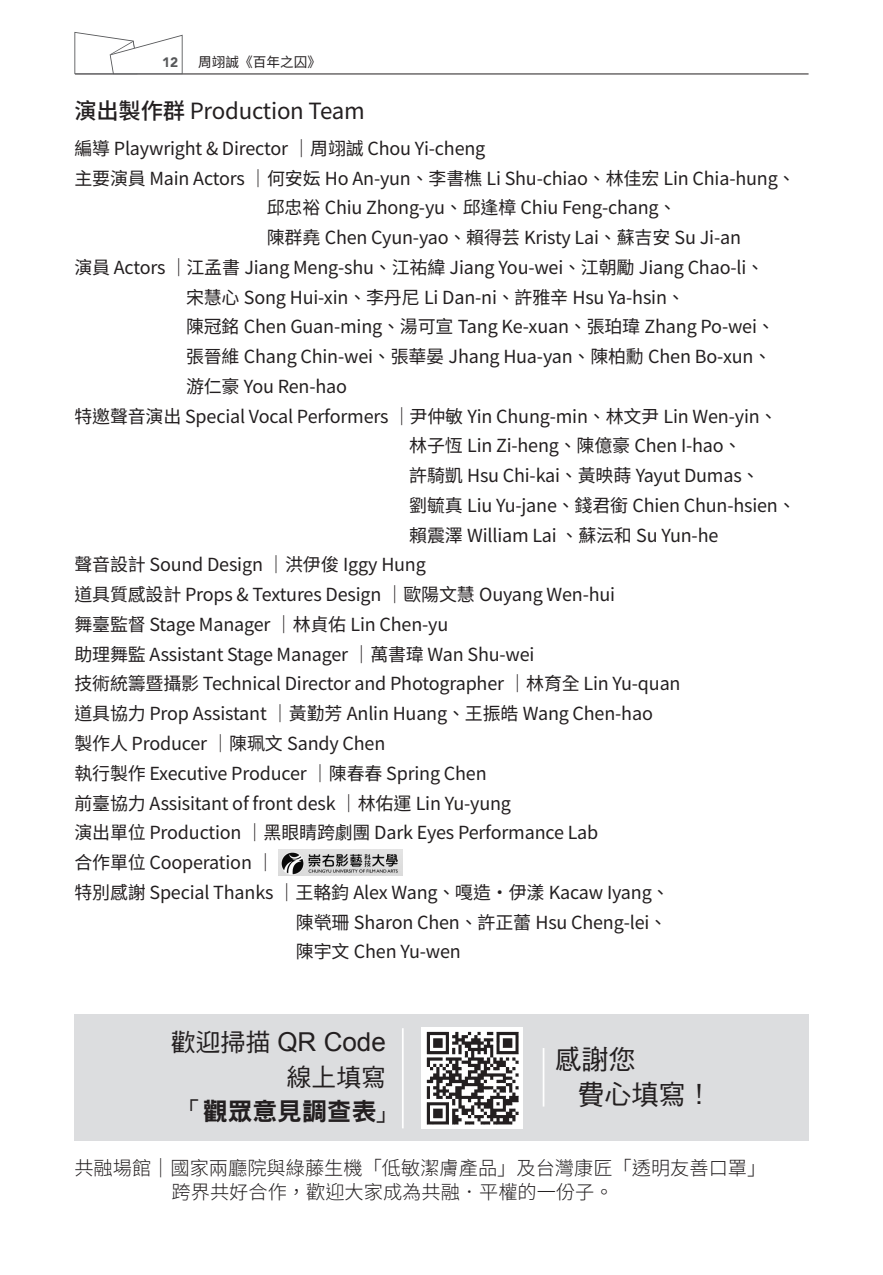
<style>
.page{position:relative;width:883px;height:1275px;background:#fff}
.page>*{position:absolute;margin:0;border:0;box-sizing:border-box;transform-origin:0 0}
.t1{font:27.3px/34.6px "DF Hei Std W5";letter-spacing:-.01em;color:#231f20}
.t2{font:26.07px "Arial";color:#231f20}
.t3{font:24.85px "DF Hei Std W9";color:#231f20}
.t4{font:24.85px "DF Hei Std W5";color:#231f20}
.t5{font:22.4px "Noto Sans CJ Ktc";letter-spacing:-.01em;color:#231f20}
.t6{font:300 19.25px/24.8px "Noto Sans CJ Ktc";color:#231f20}
.t7{font:18.03px "Noto Sans CJ Ktc";letter-spacing:-.01em;color:#231f20}
.t8{font:13.65px "Noto Sans CJ Ktc";color:#231f20}
.t9{font:900 13.65px "Avenir";color:#57585a}
.s1{font-weight:500}
.s2{font-family:"DF Hei Std W5";font-size:24.85px}
.s3{font-family:"DF Hei Std W5"}
</style>
<div class="page">
<hr style="left:75px;top:74px;width:734px;height:1px;background:#231f20">
<svg style="left:74px;top:32px;width:109px;height:42px"></svg>
<div style="left:74px;top:1014px;width:735px;height:126px;background:#dcdddf"></div>
<img style="left:422px;top:1027px;width:101px;height:101px">
<hr style="left:402px;top:1028px;width:2px;height:100px;background:#fff">
<hr style="left:543px;top:1048px;width:1px;height:58px;background:#fff">
<img style="left:278px;top:850px;width:124px;height:26px">
<p class="t9" style="left:162px;top:50px;width:18px">12</p>
<p class="t8" style="left:198px;top:54px;width:124px">周翊誠《百年之囚》</p>
<p class="t5" style="left:74px;top:98px;width:292px"><span class="s1">演出製作群</span> Production Team</p>
<p class="t7" style="left:74px;top:138px;width:413px">編導 Playwright &amp; Director ｜周翊誠 Chou Yi-cheng</p>
<p class="t7" style="left:74px;top:168px;width:723px">主要演員 Main Actors ｜何安妘 Ho An-yun、李書樵 Li Shu-chiao、林佳宏 Lin Chia-hung、</p>
<p class="t7" style="left:267px;top:197px;width:411px">邱忠裕 Chiu Zhong-yu、邱逢樟 Chiu Feng-chang、</p>
<p class="t7" style="left:267px;top:227px;width:476px">陳群堯 Chen Cyun-yao、賴得芸 Kristy Lai、蘇吉安 Su Ji-an</p>
<p class="t7" style="left:74px;top:257px;width:691px">演員 Actors ｜江孟書 Jiang Meng-shu、江祐緯 Jiang You-wei、江朝勵 Jiang Chao-li、</p>
<p class="t7" style="left:186px;top:287px;width:500px">宋慧心 Song Hui-xin、李丹尼 Li Dan-ni、許雅辛 Hsu Ya-hsin、</p>
<p class="t7" style="left:186px;top:317px;width:590px">陳冠銘 Chen Guan-ming、湯可宣 Tang Ke-xuan、張珀瑋 Zhang Po-wei、</p>
<p class="t7" style="left:186px;top:346px;width:587px">張晉維 Chang Chin-wei、張華晏 Jhang Hua-yan、陳柏勳 Chen Bo-xun、</p>
<p class="t7" style="left:186px;top:376px;width:163px">游仁豪 You Ren-hao</p>
<p class="t7" style="left:74px;top:406px;width:705px">特邀聲音演出 Special Vocal Performers ｜尹仲敏 Yin Chung-min、林文尹 Lin Wen-yin、</p>
<p class="t7" style="left:409px;top:436px;width:334px">林子恆 Lin Zi-heng、陳億豪 Chen I-hao、</p>
<p class="t7" style="left:409px;top:465px;width:352px">許騎凱 Hsu Chi-kai、黃映蒔 Yayut Dumas、</p>
<p class="t7" style="left:409px;top:495px;width:388px">劉毓真 Liu Yu-jane、錢君銜 Chien Chun-hsien、</p>
<p class="t7" style="left:409px;top:525px;width:311px">賴震澤 William Lai 、蘇沄和 Su Yun-he</p>
<p class="t7" style="left:74px;top:555px;width:353px">聲音設計 Sound Design ｜洪伊俊 Iggy Hung</p>
<p class="t7" style="left:74px;top:584px;width:542px">道具質感設計 Props &amp; Textures Design ｜歐陽文慧 Ouyang Wen-hui</p>
<p class="t7" style="left:74px;top:614px;width:375px">舞臺監督 Stage Manager ｜林貞佑 Lin Chen-yu</p>
<p class="t7" style="left:74px;top:644px;width:462px">助理舞監 Assistant Stage Manager ｜萬書瑋 Wan Shu-wei</p>
<p class="t7" style="left:74px;top:674px;width:608px">技術統籌暨攝影 Technical Director and Photographer ｜林育全 Lin Yu-quan</p>
<p class="t7" style="left:74px;top:703px;width:580px">道具協力 Prop Assistant ｜黃勤芳 Anlin Huang、王振皓 Wang Chen-hao</p>
<p class="t7" style="left:74px;top:733px;width:312px">製作人 Producer │陳珮文 Sandy Chen</p>
<p class="t7" style="left:74px;top:763px;width:414px">執行製作 Executive Producer ｜陳春春 Spring Chen</p>
<p class="t7" style="left:74px;top:793px;width:438px">前臺協力 Assisitant of front desk ｜林佑運 Lin Yu-yung</p>
<p class="t7" style="left:74px;top:822px;width:525px">演出單位 Production ｜黑眼睛跨劇團 Dark Eyes Performance Lab</p>
<p class="t7" style="left:74px;top:852px;width:201px">合作單位 Cooperation ｜</p>
<p class="t7" style="left:74px;top:882px;width:597px">特別感謝 Special Thanks ｜王輅鈞 Alex Wang、嘎造・伊漾 Kacaw Iyang、</p>
<p class="t7" style="left:296px;top:912px;width:373px">陳煢珊 Sharon Chen、許正蕾 Hsu Cheng-lei、</p>
<p class="t7" style="left:296px;top:941px;width:166px">陳宇文 Chen Yu-wen</p>
<h2 class="t2" style="left:171px;top:1025px;width:217px"><span class="s2">歡迎掃描</span> QR Code</h2>
<h3 class="t4" style="left:287px;top:1063px;width:101px">線上填寫</h3>
<h3 class="t3" style="left:178px;top:1098px;width:220px"><span class="s3">「</span>觀眾意見調查表<span class="s3">」</span></h3>
<h1 class="t1" style="left:577px;top:1041px;width:137px;text-indent:-23px">感謝您<br>費心填寫！</h1>
<p class="t6" style="left:172px;top:1155px;width:596px;text-indent:-97px">共融場館｜國家兩廳院與綠藤生機「低敏潔膚產品」及台灣康匠「透明友善口罩」跨界共好合作，歡迎大家成為共融．平權的一份子。</p>
</div>
